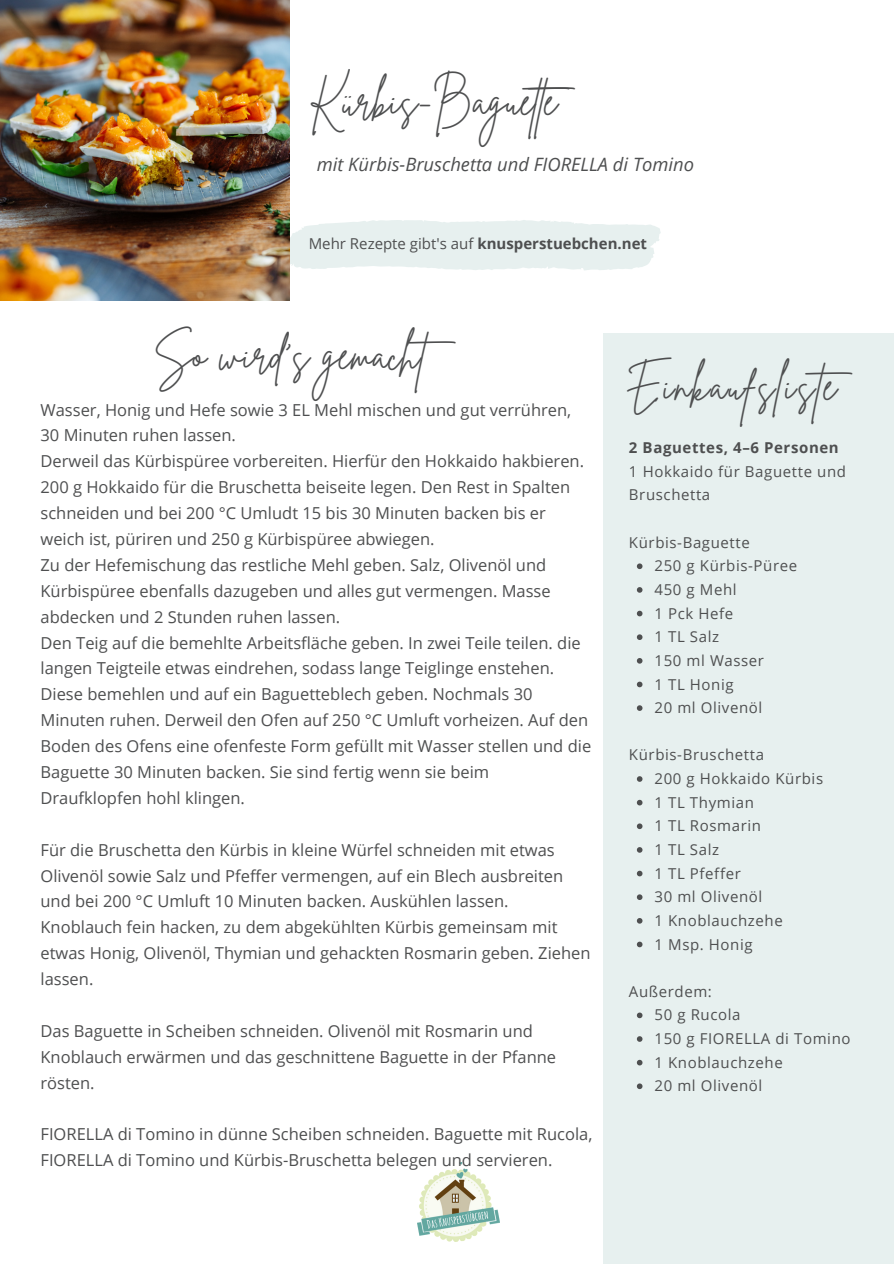
<style>
.page{position:relative;width:894px;height:1264px;background:#fff}
.page>*{position:absolute;margin:0;border:0;box-sizing:border-box;transform-origin:0 0}
.t1{font:42px "Brittany Signature";color:#4e4f50}
.t2{font:42px "Brittany Signature";letter-spacing:.05em;color:#4e4f50}
.t3{font:italic 18.45px "Open Sans";color:#4e4f50}
.t4{font:16.5px/25.8px "Open Sans";color:#4e4f50}
.t5{font:15px/23.7px "Open Sans";letter-spacing:.04em;color:#4e4f50}
.t6{font:15px "Open Sans";color:#4e4f50}
.t7{font:700 15px "Open Sans";letter-spacing:.04em;color:#4e4f50}
.s1{font-weight:700}
</style>
<div class="page">
<svg style="left:289px;top:210px;width:372px;height:71px"></svg>
<img style="left:0;top:0;width:289px;height:300px">
<img style="left:417px;top:1162px;width:83px;height:79px">
<div style="left:603px;top:333px;width:290px;height:930px;background:#e7f0ef"></div>
<svg style="left:636px;top:563px;width:6px;height:6px"></svg>
<svg style="left:636px;top:587px;width:6px;height:5px"></svg>
<svg style="left:636px;top:610px;width:6px;height:6px"></svg>
<svg style="left:636px;top:634px;width:6px;height:6px"></svg>
<svg style="left:636px;top:658px;width:6px;height:5px"></svg>
<svg style="left:636px;top:681px;width:6px;height:6px"></svg>
<svg style="left:636px;top:705px;width:6px;height:6px"></svg>
<svg style="left:636px;top:776px;width:6px;height:5px"></svg>
<svg style="left:636px;top:799px;width:6px;height:6px"></svg>
<svg style="left:636px;top:823px;width:6px;height:6px"></svg>
<svg style="left:636px;top:847px;width:6px;height:5px"></svg>
<svg style="left:636px;top:870px;width:6px;height:6px"></svg>
<svg style="left:636px;top:894px;width:6px;height:6px"></svg>
<svg style="left:636px;top:918px;width:6px;height:5px"></svg>
<svg style="left:636px;top:941px;width:6px;height:6px"></svg>
<svg style="left:636px;top:1012px;width:6px;height:6px"></svg>
<svg style="left:636px;top:1036px;width:6px;height:5px"></svg>
<svg style="left:636px;top:1059px;width:6px;height:6px"></svg>
<svg style="left:636px;top:1083px;width:6px;height:6px"></svg>
<p class="t1" style="left:309px;top:73px;width:274px">Kürbis-Baguete</p>
<p class="t3" style="left:317px;top:151px;width:378px">mit Kürbis-Bruschetta und FIORELLA di Tomino</p>
<p class="t6" style="left:309px;top:233px;width:340px">Mehr Rezepte gibt's auf <span class="s1">knusperstuebchen.net</span></p>
<p class="t1" style="left:154px;top:327px;width:315px">So wird's gemacht</p>
<p class="t4" style="left:40px;top:396px;width:532px">Wasser, Honig und Hefe sowie 3 EL Mehl mischen und gut verrühren,<br>30 Minuten ruhen lassen.</p>
<p class="t4" style="left:40px;top:448px;width:545px">Derweil das Kürbispüree vorbereiten. Hierfür den Hokkaido hakbieren.<br>200 g Hokkaido für die Bruschetta beiseite legen. Den Rest in Spalten schneiden und bei 200 °C Umludt 15 bis 30 Minuten backen bis er weich ist, püriren und 250 g Kürbispüree abwiegen.</p>
<p class="t4" style="left:40px;top:551px;width:511px">Zu der Hefemischung das restliche Mehl geben. Salz, Olivenöl und<br>Kürbispüree ebenfalls dazugeben und alles gut vermengen. Masse abdecken und 2 Stunden ruhen lassen.</p>
<p class="t4" style="left:40px;top:629px;width:552px">Den Teig auf die bemehlte Arbeitsfläche geben. In zwei Teile teilen. die langen Teigteile etwas eindrehen, sodass lange Teiglinge enstehen.<br>Diese bemehlen und auf ein Baguetteblech geben. Nochmals 30<br>Minuten ruhen. Derweil den Ofen auf 250 °C Umluft vorheizen. Auf den Boden des Ofens eine ofenfeste Form gefüllt mit Wasser stellen und die Baguette 30 Minuten backen. Sie sind fertig wenn sie beim Draufklopfen hohl klingen.</p>
<p class="t4" style="left:40px;top:836px;width:551px">Für die Bruschetta den Kürbis in kleine Würfel schneiden mit etwas Olivenöl sowie Salz und Pfeffer vermengen, auf ein Blech ausbreiten und bei 200 °C Umluft 10 Minuten backen. Auskühlen lassen.<br>Knoblauch fein hacken, zu dem abgekühlten Kürbis gemeinsam mit etwas Honig, Olivenöl, Thymian und gehackten Rosmarin geben. Ziehen lassen.</p>
<p class="t4" style="left:40px;top:1017px;width:517px">Das Baguette in Scheiben schneiden. Olivenöl mit Rosmarin und<br>Knoblauch erwärmen und das geschnittene Baguette in der Pfanne rösten.</p>
<p class="t4" style="left:40px;top:1121px;width:553px">FIORELLA di Tomino in dünne Scheiben schneiden. Baguette mit Rucola,<br>FIORELLA di Tomino und Kürbis-Bruschetta belegen und servieren.</p>
<p class="t2" style="left:625px;top:358px;width:239px">Einkaufsliste</p>
<p class="t7" style="left:628px;top:437px;width:211px">2 Baguettes, 4–6 Personen</p>
<p class="t5" style="left:628px;top:459px;width:218px">1 Hokkaido für Baguette und<br>Bruschetta</p>
<p class="t5" style="left:628px;top:530px;width:122px">Kürbis-Baguette</p>
<p class="t5" style="left:654px;top:553px;width:144px">250 g Kürbis-Püree</p>
<p class="t5" style="left:654px;top:577px;width:84px">450 g Mehl</p>
<p class="t5" style="left:654px;top:601px;width:80px">1 Pck Hefe</p>
<p class="t5" style="left:654px;top:624px;width:66px">1 TL Salz</p>
<p class="t5" style="left:654px;top:648px;width:111px">150 ml Wasser</p>
<p class="t5" style="left:654px;top:672px;width:81px">1 TL Honig</p>
<p class="t5" style="left:654px;top:695px;width:109px">20 ml Olivenöl</p>
<p class="t5" style="left:628px;top:742px;width:136px">Kürbis-Bruschetta</p>
<p class="t5" style="left:654px;top:766px;width:170px">200 g Hokkaido Kürbis</p>
<p class="t5" style="left:654px;top:790px;width:101px">1 TL Thymian</p>
<p class="t5" style="left:654px;top:813px;width:108px">1 TL Rosmarin</p>
<p class="t5" style="left:654px;top:837px;width:66px">1 TL Salz</p>
<p class="t5" style="left:654px;top:861px;width:88px">1 TL Pfeffer</p>
<p class="t5" style="left:654px;top:884px;width:109px">30 ml Olivenöl</p>
<p class="t5" style="left:654px;top:908px;width:130px">1 Knoblauchzehe</p>
<p class="t5" style="left:654px;top:931px;width:100px">1 Msp. Honig</p>
<p class="t5" style="left:628px;top:979px;width:84px">Außerdem:</p>
<p class="t5" style="left:654px;top:1002px;width:87px">50 g Rucola</p>
<p class="t5" style="left:654px;top:1026px;width:197px">150 g FIORELLA di Tomino</p>
<p class="t5" style="left:654px;top:1050px;width:130px">1 Knoblauchzehe</p>
<p class="t5" style="left:654px;top:1073px;width:109px">20 ml Olivenöl</p>
</div>
